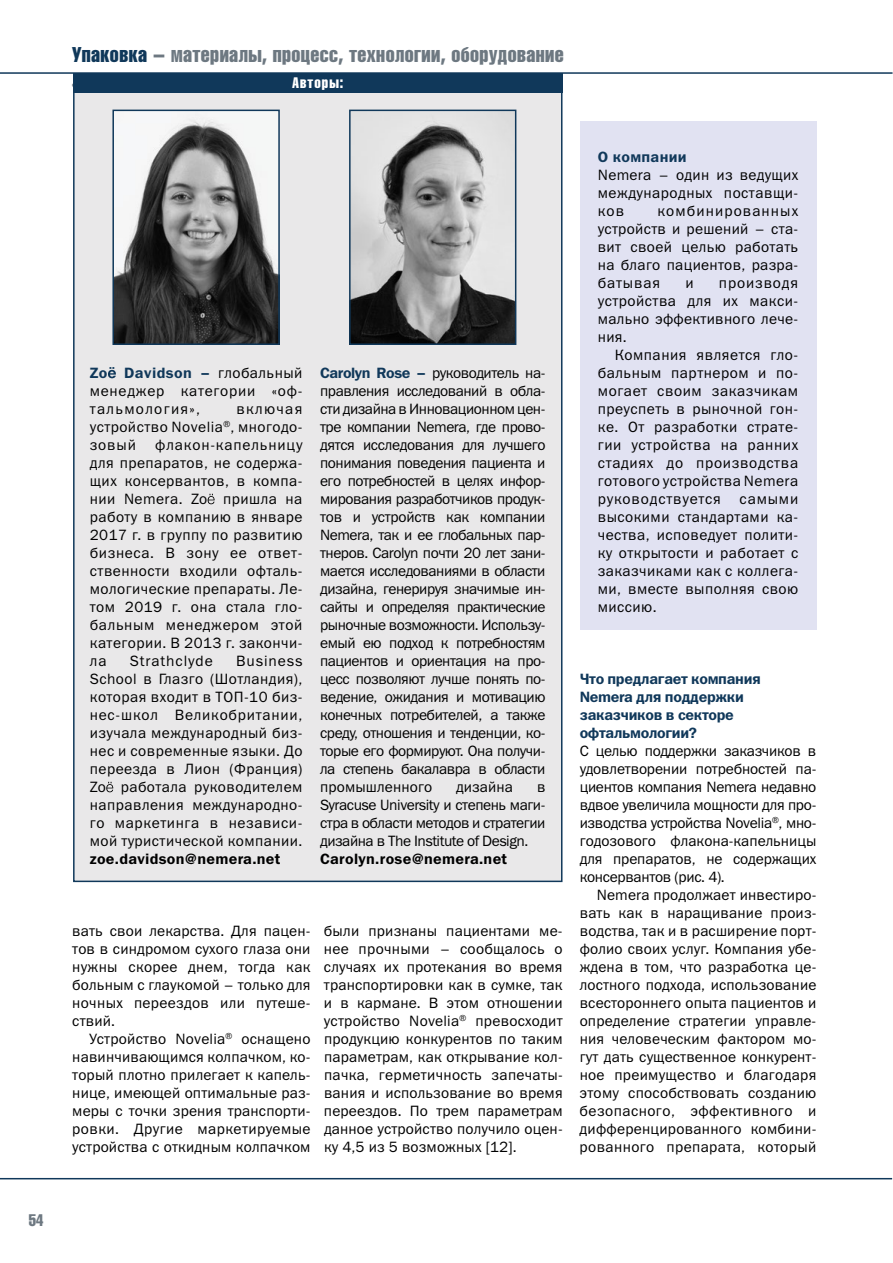
<style>
.page{position:relative;width:893px;height:1263px;background:#fff}
.page>*{position:absolute;margin:0;border:0;box-sizing:border-box;transform-origin:0 0}
.t1{font:21px "Helios Compressed";letter-spacing:.02em;color:#6d7881}
.t2{font:16.5px "Helios Compressed";color:#6d7881;scale:.95 1}
.t3{font:15px/18px "Franklin Gothic Book C";letter-spacing:.025em;color:#000;text-align:justify}
.t4{font:15px/18px "Franklin Gothic Demi C";letter-spacing:-.02em;color:#10385a}
.t5{font:15px "Franklin Gothic Demi C";letter-spacing:.02em;color:#000}
.t6{font:15px/18px "Franklin Gothic Book C";letter-spacing:.05em;color:#000}
.t7{font:15px "Franklin Gothic Demi C";letter-spacing:.03em;color:#10385a}
.t8{font:15px "Franklin Gothic Book C";letter-spacing:.065em;color:#000}
.t9{font:15px "Franklin Gothic Demi C";letter-spacing:.02em;color:#10385a}
.t10{font:15px "Helios Compressed";letter-spacing:.07em;color:#fff}
.s1{color:#10385a}
.s2{font-family:"Franklin Gothic Book C";color:#000}
.s3{font-family:"Franklin Gothic Demi C";color:#10385a}
</style>
<div class="page">
<hr style="left:0;top:72px;width:892px;height:2px;background:#10385a">
<hr style="left:0;top:1178px;width:892px;height:1px;background:#10385a">
<div style="left:580px;top:122px;width:236px;height:508px;background:#e1e2f2"></div>
<div style="left:73px;top:74px;width:489px;height:808px;background:#e9e8e9;border:2px solid #10385a"></div>
<svg style="left:108px;top:367px;width:8px;height:11px"></svg>
<svg style="left:208px;top:494px;width:7px;height:10px"></svg>
<svg style="left:106px;top:782px;width:7px;height:10px"></svg>
<div style="left:73px;top:73px;width:490px;height:19px;background:#10385a"></div>
<img style="left:115px;top:113px;width:162px;height:229px">
<div style="left:112px;top:110px;width:168px;height:235px;border:2px solid #10385a"></div>
<img style="left:352px;top:113px;width:161px;height:229px">
<div style="left:349px;top:110px;width:167px;height:235px;border:2px solid #10385a"></div>
<p class="t2" style="left:29px;top:1210px;width:17px">54</p>
<h1 class="t1" style="left:72px;top:42px;width:493px"><span class="s1">Упаковка</span> – материалы, процесс, технологии, оборудование</h1>
<p class="t10" style="left:292px;top:73px;width:53px">Авторы:</p>
<p class="t7" style="left:90px;top:364px;width:214px">Zo Davidson – <span class="s2">глобальный</span></p>
<p class="t6" style="left:90px;top:382px;width:214px">менеджер категории «оф&shy;тальмология»,</p>
<p class="t3" style="left:90px;top:400px;width:214px;text-indent:147px">включая устройство Novelia<sup>®</sup>, многодо&shy;зовый</p>
<p class="t3" style="left:90px;top:436px;width:214px;text-indent:65px">флакон-капельницу для препаратов, не содержа&shy;щих консервантов, в компа&shy;нии Nemera. Zo пришла на работу в компанию в январе 2017 г. в группу по развитию бизнеса. В зону ее ответ&shy;ственности входили офталь&shy;мологические препараты. Ле&shy;том 2019 г. она стала гло&shy;бальным менеджером этой категории. В 2013 г. закончи&shy;ла</p>
<p class="t8" style="left:130px;top:653px;width:85px">Strathclyde</p>
<p class="t3" style="left:90px;top:652px;width:214px;text-indent:146px">Business School в Глазго (Шотландия), которая входит в ТОП-10 биз&shy;нес-школ Великобритании, изучала международный биз&shy;нес и современные языки. До переезда в Лион (Франция)<br>Zo работала руководителем направления международно&shy;го маркетинга в независи&shy;мой туристической компании.</p>
<p class="t5" style="left:90px;top:850px;width:192px">zoe.davidson@nemera.net</p>
<p class="t3" style="left:320px;top:364px;width:227px"><span class="s3">Carolyn Rose –</span> руководитель на&shy;правления исследований в обла&shy;сти дизайна в Инновационном цен&shy;тре компании Nemera, где прово&shy;дятся исследования для лучшего понимания поведения пациента и его потребностей в целях инфор&shy;мирования разработчиков продук&shy;тов и устройств как компании Nemera, так и ее глобальных пар&shy;тнеров. Carolyn почти 20 лет зани&shy;мается исследованиями в области дизайна, генерируя значимые ин&shy;сайты и определяя практические рыночные возможности. Использу&shy;емый ею подход к потребностям пациентов и ориентация на про&shy;цесс позволяют лучше понять по&shy;ведение, ожидания и мотивацию конечных потребителей, а также среду, отношения и тенденции, ко&shy;торые его формируют. Она получи&shy;ла степень бакалавра в области промышленного</p>
<p class="t3" style="left:456px;top:778px;width:59px">дизайна</p>
<p class="t3" style="left:320px;top:778px;width:227px;text-indent:217px">в Syracuse University и степень маги&shy;стра в области методов и стратегии дизайна в The Institute of Design.</p>
<p class="t5" style="left:320px;top:850px;width:189px">Carolyn.rose@nemera.net</p>
<p class="t3" style="left:72px;top:922px;width:240px">вать свои лекарства. Для пацен&shy;тов в синдромом сухого глаза они нужны скорее днем, тогда как больным с глаукомой – только для ночных переездов или путеше&shy;ствий.</p>
<p class="t3" style="left:72px;top:1030px;width:240px;text-indent:17px">Устройство Novelia<sup>®</sup> оснащено навинчивающимся колпачком, ко&shy;торый плотно прилегает к капель&shy;нице, имеющей оптимальные раз&shy;меры с точки зрения транспорти&shy;ровки. Другие маркетируемые устройства с откидным колпачком</p>
<p class="t3" style="left:324px;top:922px;width:240px">были признаны пациентами ме&shy;нее прочными – сообщалось о случаях их протекания во время транспортировки как в сумке, так и в кармане. В этом отношении устройство Novelia<sup>®</sup> превосходит продукцию конкурентов по таким параметрам, как открывание кол&shy;пачка, герметичность запечаты&shy;вания и использование во время переездов. По трем параметрам данное устройство получило оцен&shy;ку 4,5 из 5 возможных [12].</p>
<p class="t9" style="left:598px;top:148px;width:90px">О компании</p>
<p class="t3" style="left:598px;top:166px;width:202px">Nemera – один из ведущих международных поставщи&shy;ков</p>
<p class="t3" style="left:598px;top:202px;width:202px;text-indent:60px">комбинированных устройств и решений – ста&shy;вит своей целью работать на благо пациентов, разра&shy;батывая</p>
<p class="t3" style="left:598px;top:274px;width:202px;text-indent:121px">производя устройства для их макси&shy;мально эффективного лече&shy;ния.</p>
<p class="t3" style="left:598px;top:346px;width:202px;text-indent:17px">Компания является гло&shy;бальным партнером и по&shy;могает своим заказчикам преуспеть в рыночной гон&shy;ке. От разработки страте&shy;гии устройства на ранних стадиях до производства готового устройства Nemera руководствуется самыми высокими стандартами ка&shy;чества, исповедует полити&shy;ку открытости и работает с заказчиками как с коллега&shy;ми, вместе выполняя свою миссию.</p>
<p class="t3" style="left:685px;top:274px;width:10px">и</p>
<p class="t4" style="left:580px;top:670px;width:183px">Что предлагает компания<br>Nemera для поддержки заказчиков в секторе офтальмологии?</p>
<p class="t3" style="left:580px;top:742px;width:238px">С целью поддержки заказчиков в удовлетворении потребностей па&shy;циентов компания Nemera недавно вдвое увеличила мощности для про&shy;изводства устройства Novelia<sup>®</sup>, мно&shy;годозового флакона-капельницы для препаратов, не содержащих консервантов (рис. 4).</p>
<p class="t3" style="left:580px;top:886px;width:238px;text-indent:17px">Nemera продолжает инвестиро&shy;вать как в наращивание произ&shy;водства, так и в расширение порт&shy;фолио своих услуг. Компания убе&shy;ждена в том, что разработка це&shy;лостного подхода, использование всестороннего опыта пациентов и определение стратегии управле&shy;ния человеческим фактором мо&shy;гут дать существенное конкурент&shy;ное преимущество и благодаря этому способствовать созданию безопасного, эффективного и дифференцированного комбини&shy;рованного препарата, который</p>
</div>
